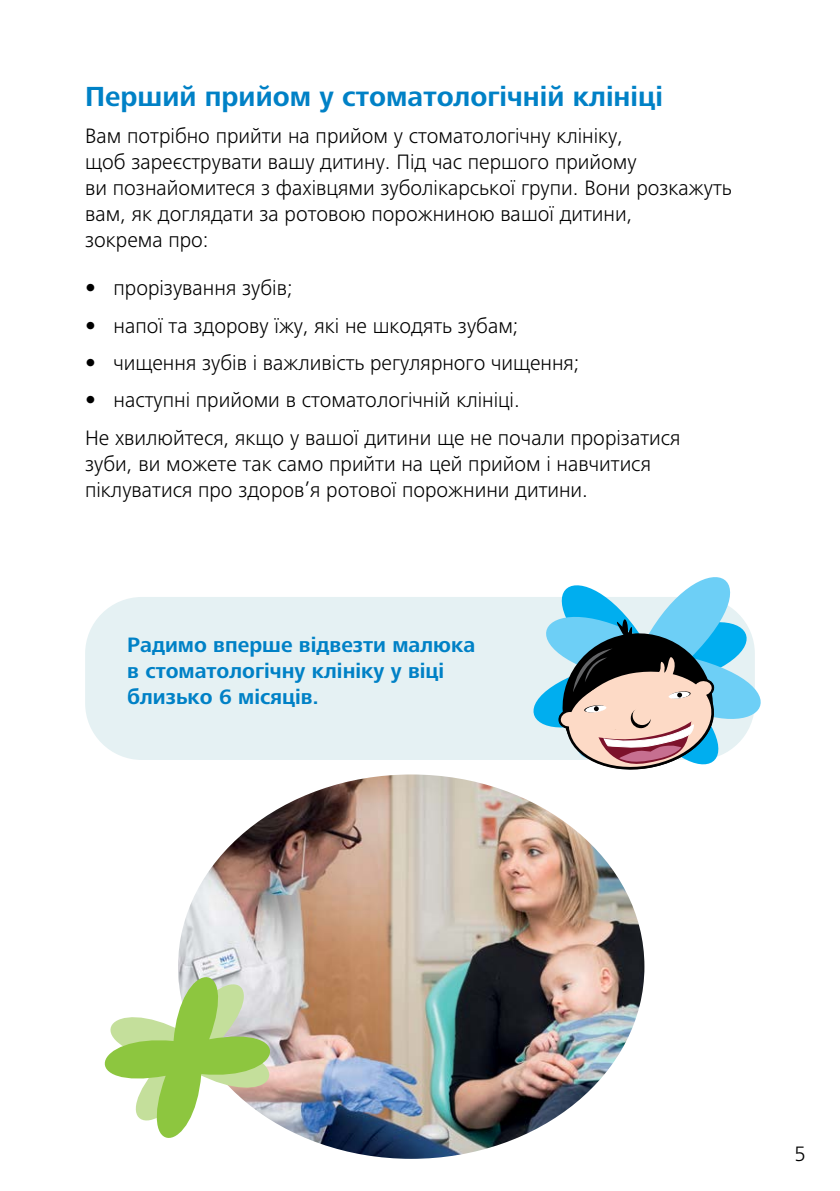
<style>
.page{position:relative;width:840px;height:1191px;background:#fff}
.page>*{position:absolute;margin:0;border:0;box-sizing:border-box;transform-origin:0 0}
.Bulleted_Body{font:700 28.6px "Frutiger Next LTW1 G";color:#0081c6}
.Body{font:300 21.6px/26px "Frutiger Next LTW1 G";color:#000}
.Bulleted_Body-2{font:300 21.6px "Frutiger Next LTW1 G";color:#000}
.Highlighted{font:700 21.6px/26px "Frutiger Next LTW1 G";color:#0081c6}
.s1{font-family:"Frutiger LT Com"}
</style>
<div class="page">
<img style="left:178px;top:774px;width:466px;height:384px">
<svg style="left:105px;top:977px;width:165px;height:161px"></svg>
<div style="left:85px;top:597px;width:669px;height:163px;background:#e5f1f3;border-radius:57px"></div>
<svg style="left:533px;top:577px;width:227px;height:179px"></svg>
<svg style="left:556px;top:614px;width:162px;height:155px;background:#919ea4"></svg>
<p class="Bulleted_Body" style="left:85px;top:80px;width:579px">Перший прийом у стоматологічній клініці</p>
<p class="Body" style="left:85px;top:123px;width:648px">Вам потрібно прийти на прийом у стоматологічну клініку,<br>щоб зареєструвати вашу дитину. Під час першого прийому<br>ви познайомитеся з фахівцями зуболікарської групи. Вони розкажуть вам, як доглядати за ротовою порожниною вашої дитини,<br>зокрема про:</p>
<p class="Bulleted_Body-2" style="left:85px;top:276px;width:209px"><span class="s1">•</span> прорізування зубів;</p>
<p class="Bulleted_Body-2" style="left:85px;top:313px;width:435px"><span class="s1">•</span> напої та здорову їжу, які не шкодять зубам;</p>
<p class="Bulleted_Body-2" style="left:85px;top:350px;width:496px"><span class="s1">•</span> чищення зубів і важливість регулярного чищення;</p>
<p class="Bulleted_Body-2" style="left:85px;top:388px;width:436px"><span class="s1">•</span> наступні прийоми в стоматологічній клініці.</p>
<p class="Body" style="left:85px;top:424px;width:596px">Не хвилюйтеся, якщо у вашої дитини ще не почали прорізатися зуби, ви можете так само прийти на цей прийом і навчитися піклуватися про здоров’я ротової порожнини дитини.</p>
<p class="Highlighted" style="left:127px;top:632px;width:349px">Радимо вперше відвезти малюка в стоматологічну клініку у віці близько 6 місяців.</p>
<p class="Body" style="left:794px;top:1141px;width:13px">5</p>
</div>
